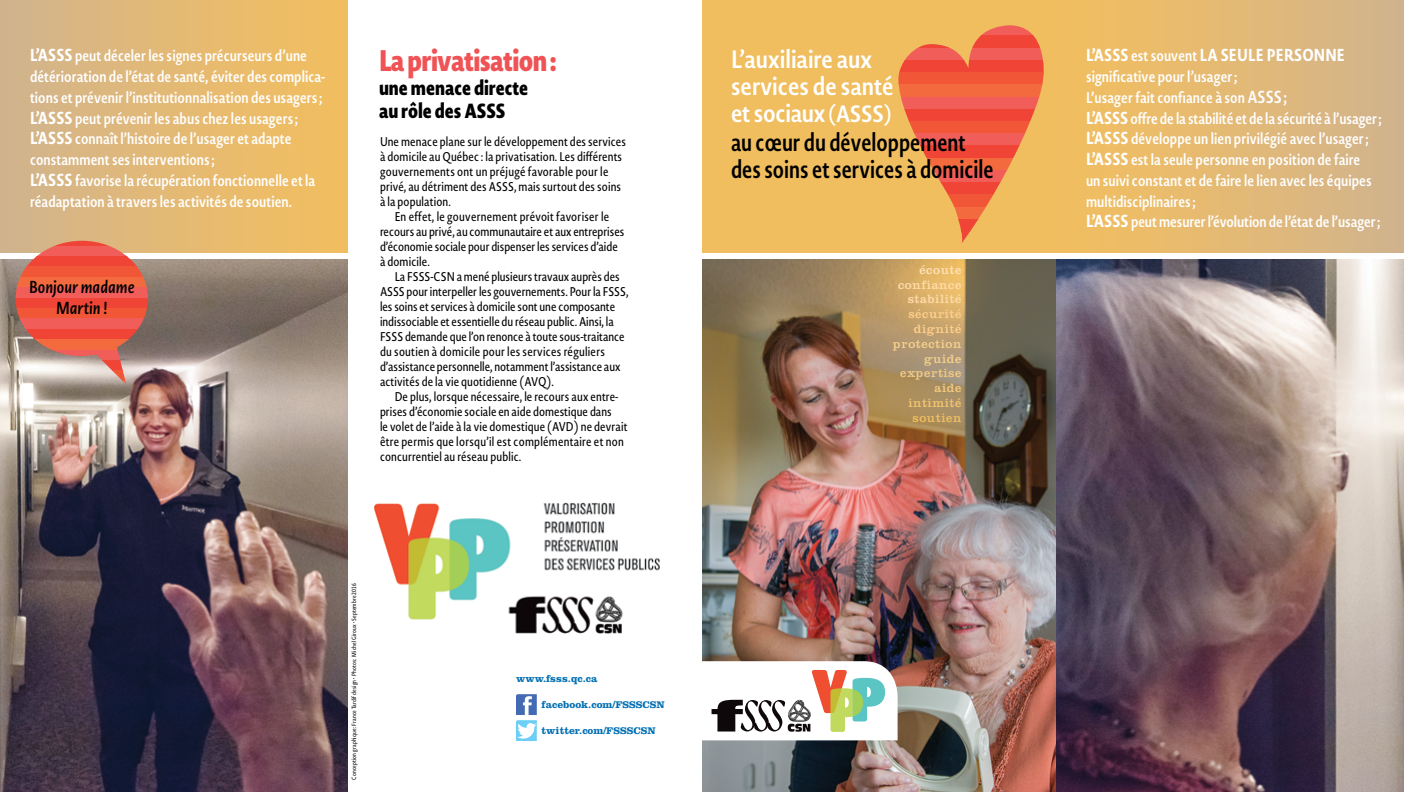
<style>
.page{position:relative;width:1404px;height:792px;background:#fff}
.page>*{position:absolute;margin:0;border:0;box-sizing:border-box;transform-origin:0 0}
.Grand_titre{font:800 29.3px "Novel Sans Cond Pro";letter-spacing:-.02em;color:#f05355}
.Grand_titre-2{font:600 24.7px/27px "Novel Sans Cond Pro";color:#fff;scale:1.05 1}
.Grand_titre-3{font:600 24.4px "Novel Sans Cond Pro";color:#000;scale:.95 1}
.Grand_titre-4{font:800 20.2px "Novel Sans Cond Pro";color:#000}
.t1{font:700 17.1px "Novel Sans Cond Pro";letter-spacing:.005em;color:#fff}
.t2{font:italic 600 17.1px "Novel Sans Cond Pro";color:#000}
.t3{font:600 15.3px/20.8px "Novel Sans Cond Pro";letter-spacing:.005em;color:#fff}
.Premier_paragraphe{font:12.5px/15px "Novel Sans Cond Pro";letter-spacing:.005em;color:#000}
.t4{font:12.5px "Clarendon";letter-spacing:.05em;color:#ffdba9}
.t5{font:12.5px "Clarendon";letter-spacing:.05em;color:#fecf8a}
.t6{font:12.5px "Clarendon";letter-spacing:.05em;color:#f5cf8c}
.t7{font:12.5px "Clarendon";letter-spacing:.05em;color:#f3c97e}
.t8{font:12.5px "Clarendon";letter-spacing:.05em;color:#f2c36f}
.t9{font:12.5px "Clarendon";letter-spacing:.05em;color:#f0be5f}
.t10{font:12.5px "Clarendon";letter-spacing:.05em;color:#ffe1b9}
.t11{font:700 10.5px "Clarendon";color:#0471b3}
.t12{font:6px "Novel Sans Cond Pro";letter-spacing:.02em;color:#000}
.s1{font-weight:700;font-size:17.1px}
.s2{font-size:10px}
.s3{font-size:19px}
.s4{font-size:23.2px}
.s5{font-weight:600;font-size:15.3px}
.s6{font-size:17.1px}
</style>
<div class="page">
<div style="left:1056px;top:0;width:348px;height:253px;background:linear-gradient(to right,#f4bf5d,#d2b48d)"></div>
<img style="left:1049px;top:259px;width:355px;height:533px">
<div style="left:0;top:0;width:348px;height:253px;background:linear-gradient(to right,#d1b38e,#f3bf5d)"></div>
<img style="left:0;top:259px;width:348px;height:533px">
<svg style="left:16px;top:241px;width:132px;height:144px;background:#df7563"></svg>
<img style="left:702px;top:0;width:347px;height:792px">
<img style="left:373px;top:502px;width:287px;height:132px">
<svg style="left:516px;top:694px;width:21px;height:47px"></svg>
<p class="t3" style="left:30px;top:45px;width:297px"><span class="s1">L’ASSS</span> peut déceler les signes précurseurs d’une détérioration de l’état de santé, éviter des complica&shy;tions et prévenir l’institutionnalisation des usagers;</p>
<p class="t3" style="left:30px;top:107px;width:270px"><span class="s1">L’ASSS</span> peut prévenir les abus chez les usagers;</p>
<p class="t3" style="left:30px;top:128px;width:263px"><span class="s1">L’ASSS</span> connaît l’histoire de l’usager et adapte constamment ses interventions;</p>
<p class="t3" style="left:30px;top:170px;width:287px"><span class="s1">L’ASSS</span> favorise la récupération fonctionnelle et la réadaptation à travers les activités de soutien.</p>
<p class="t2" style="left:29px;top:275px;width:107px">Bonjour madame</p>
<p class="t2" style="left:56px;top:296px;width:54px">Martin !</p>
<p class="Grand_titre" style="left:379px;top:38px;width:179px">La privatisation:</p>
<p class="Grand_titre-4" style="left:379px;top:72px;width:151px">une menace directe</p>
<p class="Grand_titre-4" style="left:379px;top:95px;width:128px">au rôle des ASSS</p>
<p class="Premier_paragraphe" style="left:380px;top:134px;width:248px">Une menace plane sur le développement des services à domicile au Québec: la privatisation. Les différents gouvernements ont un préjugé favorable pour le privé, au détriment des ASSS, mais surtout des soins à la population.</p>
<p class="Premier_paragraphe" style="left:380px;top:209px;width:246px;text-indent:15px">En effet, le gouvernement prévoit favoriser le recours au privé, au communautaire et aux entreprises d’économie sociale pour dispenser les services d’aide à domicile.</p>
<p class="Premier_paragraphe" style="left:380px;top:269px;width:250px;text-indent:15px">La FSSS-CSN a mené plusieurs travaux auprès des ASSS pour interpeller les gouvernements. Pour la FSSS, les soins et services à domicile sont une composante indissociable et essentielle du réseau public. Ainsi, la FSSS demande que l’on renonce à toute sous-traitance du soutien à domicile pour les services réguliers d’assistance personnelle, notamment l’assistance aux activités de la vie quotidienne (AVQ).</p>
<p class="Premier_paragraphe" style="left:380px;top:389px;width:249px;text-indent:15px">De plus, lorsque nécessaire, le recours aux entre&shy;prises d’économie sociale en aide domestique dans<br>le volet de l’aide à la vie domestique (AVD) ne devrait être permis que lorsqu’il est complémentaire et non concurrentiel au réseau public.</p>
<p class="t12" style="left:350px;top:780px;width:197px;rotate:-90deg">Conception graphique: France Tardif design • Photos: Michel Giroux • Septembre 2016</p>
<p class="t11" style="left:516px;top:672px;width:83px">www.fsss.qc.ca</p>
<p class="t11" style="left:542px;top:698px;width:125px">facebook.com/<span class="s2">FSSSCSN</span></p>
<p class="t11" style="left:542px;top:724px;width:116px">twitter.com/<span class="s2">FSSSCSN</span></p>
<p class="Grand_titre-2" style="left:731px;top:45px;width:157px">L’auxiliaire aux services de santé et sociaux<span class="s3">(</span><span class="s4">ASSS</span><span class="s3">)</span></p>
<p class="Grand_titre-3" style="left:731px;top:125px;width:249px">au cœur du développement</p>
<p class="Grand_titre-3" style="left:731px;top:152px;width:278px">des soins et services à domicile</p>
<p class="t10" style="left:919px;top:262px;width:44px">écoute</p>
<p class="t4" style="left:898px;top:277px;width:65px">confiance</p>
<p class="t4" style="left:908px;top:292px;width:55px">stabilité</p>
<p class="t5" style="left:908px;top:307px;width:54px">sécurité</p>
<p class="t5" style="left:914px;top:322px;width:49px">dignité</p>
<p class="t6" style="left:893px;top:336px;width:70px">protection</p>
<p class="t6" style="left:924px;top:351px;width:39px">guide</p>
<p class="t7" style="left:900px;top:366px;width:63px">expertise</p>
<p class="t7" style="left:935px;top:381px;width:28px">aide</p>
<p class="t8" style="left:908px;top:396px;width:54px">intimité</p>
<p class="t9" style="left:913px;top:410px;width:50px">soutien</p>
<p class="t1" style="left:1086px;top:42px;width:260px">L’ASSS <span class="s5">est souvent</span> LA SEULE PERSONNE</p>
<p class="t3" style="left:1086px;top:66px;width:153px">significative pour l’usager;</p>
<p class="t3" style="left:1086px;top:87px;width:203px">L’usager fait confiance à son <span class="s6">ASSS;</span></p>
<p class="t3" style="left:1086px;top:107px;width:297px"><span class="s1">L’ASSS</span> offre de la stabilité et de la sécurité à l’usager;</p>
<p class="t3" style="left:1086px;top:128px;width:284px"><span class="s1">L’ASSS</span> développe un lien privilégié avec l’usager;</p>
<p class="t3" style="left:1086px;top:149px;width:287px"><span class="s1">L’ASSS</span> est la seule personne en position de faire un suivi constant et de faire le lien avec les équipes multidisciplinaires;</p>
<p class="t3" style="left:1086px;top:211px;width:296px"><span class="s1">L’ASSS</span> peut mesurer l’évolution de l’état de l’usager;</p>
</div>
